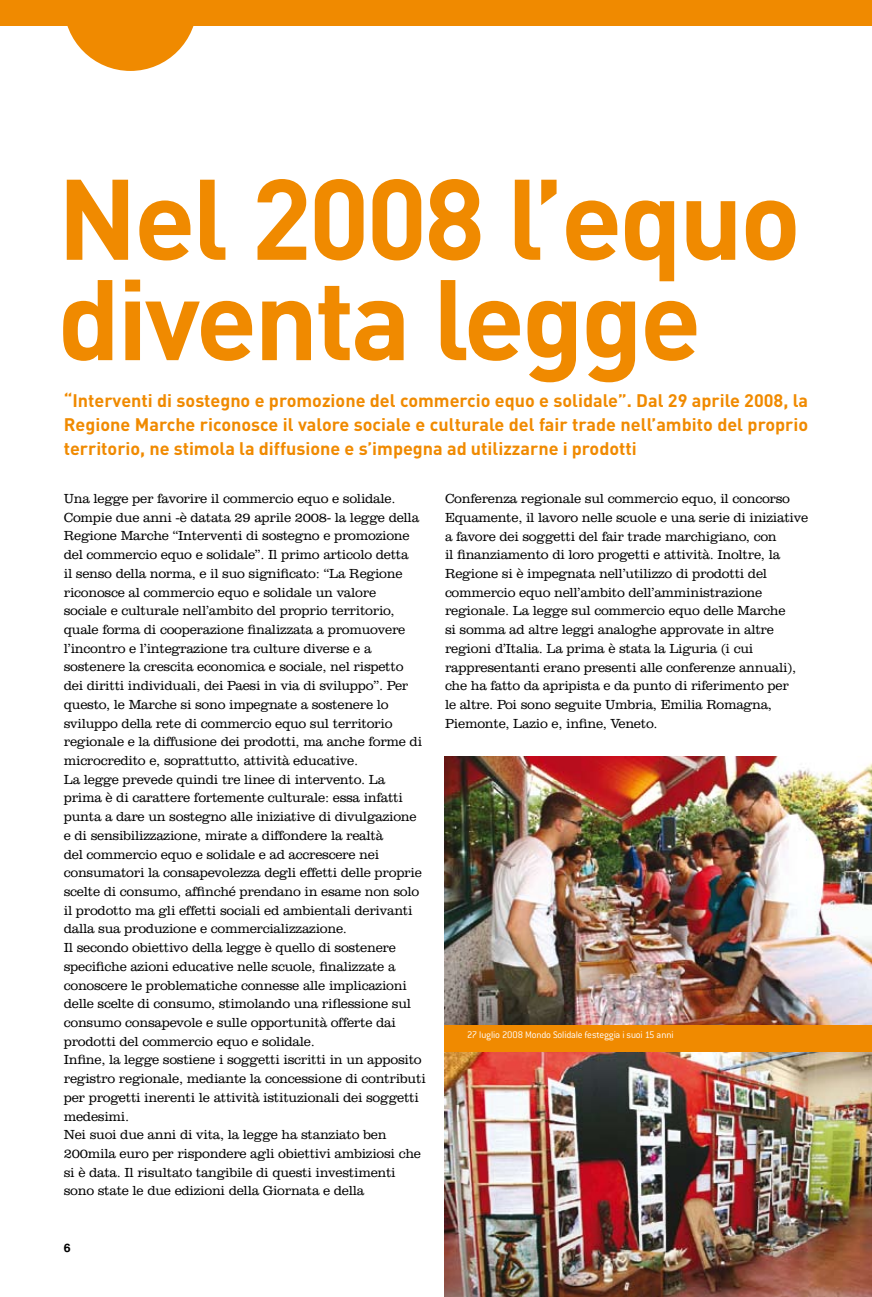
<style>
.page{position:relative;width:872px;height:1297px;background:#fff}
.page>*{position:absolute;margin:0;border:0;box-sizing:border-box;transform-origin:0 0}
.t1{font:700 112.5px/100.4px "DIN";letter-spacing:-.03em;color:#f08a00}
.t2{font:700 18px/24px "DIN";color:#f08a00;text-align:justify}
.t3{font:300 13.5px/18.8px "Clarendon BT";letter-spacing:-.02em;color:#000}
.t4{font:700 12px "Swiss 721 BT";color:#000}
.t5{font:300 10.5px "Conduit ITC";letter-spacing:-.015em;color:#fff}
</style>
<div class="page">
<img style="left:445px;top:756px;width:427px;height:270px">
<img style="left:445px;top:1052px;width:427px;height:245px">
<div style="left:445px;top:1026px;width:427px;height:26px;background:#f08a00"></div>
<svg style="left:67px;top:26px;width:127px;height:45px"></svg>
<div style="left:0;top:0;width:872px;height:26px;background:#f08a00"></div>
<h1 class="t1" style="left:57px;top:164px;width:745px">Nel 2008 l’equo diventa legge</h1>
<p class="t2" style="left:64px;top:388px;width:746px">“Interventi di sostegno e promozione del commercio equo e solidale”. Dal 29 aprile 2008, la Regione Marche riconosce il valore sociale e culturale del fair trade nell’ambito del proprio territorio, ne stimola la diffusione e s’impegna ad utilizzarne i prodotti</p>
<p class="t3" style="left:64px;top:489px;width:363px">Una legge per favorire il commercio equo e solidale.<br>Compie due anni -è datata 29 aprile 2008- la legge della Regione Marche “Interventi di sostegno e promozione del commercio equo e solidale”. Il primo articolo detta<br>il senso della norma, e il suo significato: “La Regione riconosce al commercio equo e solidale un valore<br>sociale e culturale nell’ambito del proprio territorio, quale forma di cooperazione finalizzata a promuovere l’incontro e l’integrazione tra culture diverse e a sostenere la crescita economica e sociale, nel rispetto dei diritti individuali, dei Paesi in via di sviluppo”. Per questo, le Marche si sono impegnate a sostenere lo sviluppo della rete di commercio equo sul territorio regionale e la diffusione dei prodotti, ma anche forme di microcredito e, soprattutto, attività educative.<br>La legge prevede quindi tre linee di intervento. La prima è di carattere fortemente culturale: essa infatti punta a dare un sostegno alle iniziative di divulgazione e di sensibilizzazione, mirate a diffondere la realtà<br>del commercio equo e solidale e ad accrescere nei consumatori la consapevolezza degli effetti delle proprie scelte di consumo, affinché prendano in esame non solo il prodotto ma gli effetti sociali ed ambientali derivanti dalla sua produzione e commercializzazione.<br>Il secondo obiettivo della legge è quello di sostenere specifiche azioni educative nelle scuole, finalizzate a conoscere le problematiche connesse alle implicazioni delle scelte di consumo, stimolando una riflessione sul consumo consapevole e sulle opportunità offerte dai prodotti del commercio equo e solidale.<br>Infine, la legge sostiene i soggetti iscritti in un apposito registro regionale, mediante la concessione di contributi per progetti inerenti le attività istituzionali dei soggetti medesimi.<br>Nei suoi due anni di vita, la legge ha stanziato ben 200mila euro per rispondere agli obiettivi ambiziosi che si è data. Il risultato tangibile di questi investimenti sono state le due edizioni della Giornata e della</p>
<p class="t3" style="left:445px;top:489px;width:365px">Conferenza regionale sul commercio equo, il concorso Equamente, il lavoro nelle scuole e una serie di iniziative a favore dei soggetti del fair trade marchigiano, con<br>il finanziamento di loro progetti e attività. Inoltre, la Regione si è impegnata nell’utilizzo di prodotti del commercio equo nell’ambito dell’amministrazione regionale. La legge sul commercio equo delle Marche<br>si somma ad altre leggi analoghe approvate in altre regioni d’Italia. La prima è stata la Liguria (i cui rappresentanti erano presenti alle conferenze annuali), che ha fatto da apripista e da punto di riferimento per<br>le altre. Poi sono seguite Umbria, Emilia Romagna, Piemonte, Lazio e, infine, Veneto.</p>
<p class="t5" style="left:467px;top:1029px;width:208px">27 luglio 2008 Mondo Solidale festeggia i suoi 15 anni</p>
<p class="t4" style="left:64px;top:1240px;width:8px">6</p>
</div>
